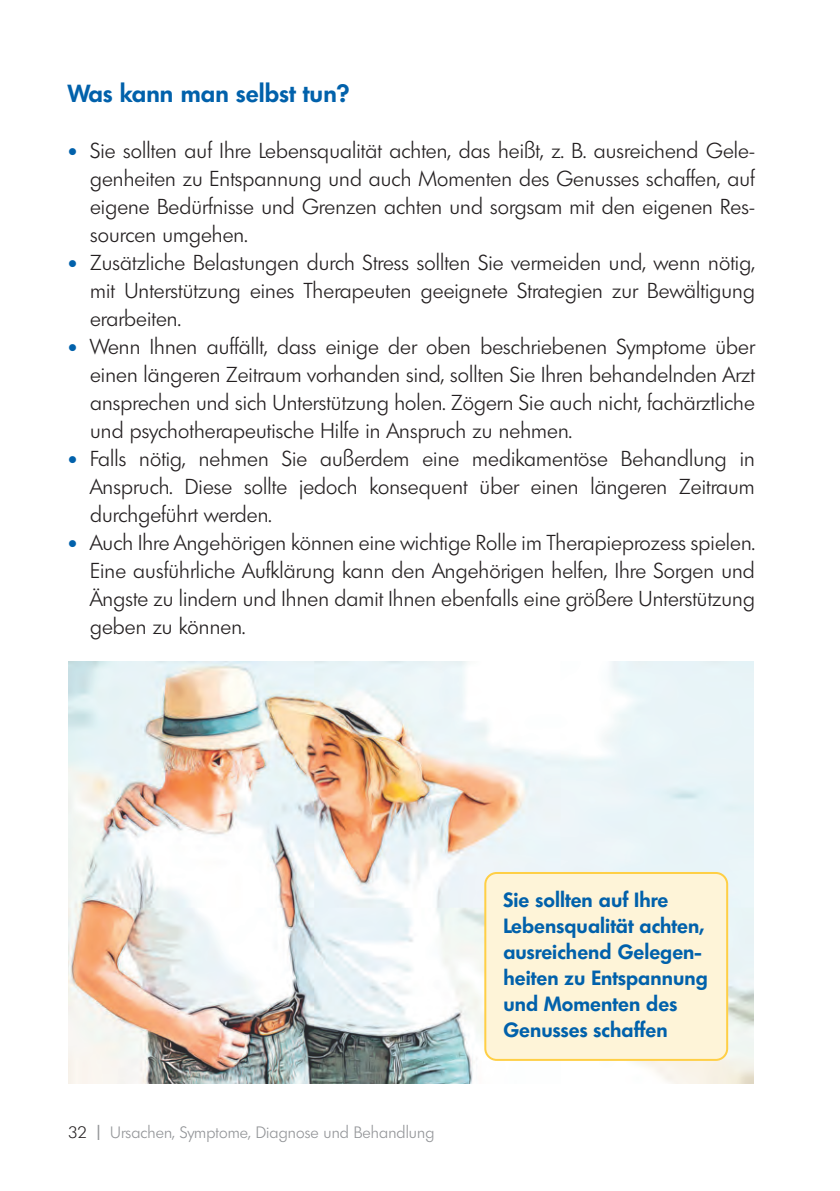
<style>
.page{position:relative;width:840px;height:1191px;background:#fff}
.page>*{position:absolute;margin:0;border:0;box-sizing:border-box;transform-origin:0 0}
.t1{font:600 24px "Limerick";letter-spacing:.005em;color:#0161ab}
.t2{font:300 21px/28px "Limerick";letter-spacing:.005em;color:#231f20;text-align:justify}
.t3{font:600 20px/26px "Limerick";letter-spacing:.005em;color:#0161ab}
.t4{font:300 16px "Limerick";letter-spacing:.005em;color:#939598}
.s1{color:#0161ab}
.s2{color:#231f20}
.s3{font-size:21px}
</style>
<div class="page">
<img style="left:68px;top:662px;width:684px;height:421px">
<div style="left:485px;top:873px;width:241px;height:187px;background:#fef4d8;border-radius:11px"></div>
<div style="left:484px;top:872px;width:243px;height:189px;border:2px solid #ffcf45;border-radius:11px"></div>
<p class="t1" style="left:68px;top:78px;width:282px">Was kann man selbst tun?</p>
<p class="t2" style="left:90px;top:136px;width:666px;text-indent:-22px"><span class="s1">●</span> Sie sollten auf Ihre Lebensqualität achten, das heißt, z. B. ausreichend Gele&shy;genheiten zu Entspannung und auch Momenten des Genusses schaffen, auf eigene Bedürfnisse und Grenzen achten und sorgsam mit den eigenen Res&shy;sourcen umgehen.</p>
<p class="t2" style="left:90px;top:248px;width:666px;text-indent:-22px"><span class="s1">●</span> Zusätzliche Belastungen durch Stress sollten Sie vermeiden und, wenn nötig, mit Unterstützung eines Therapeuten geeignete Strategien zur Bewältigung erarbeiten.</p>
<p class="t2" style="left:90px;top:332px;width:666px;text-indent:-22px"><span class="s1">●</span> Wenn Ihnen auffällt, dass einige der oben beschriebenen Symptome über einen längeren Zeitraum vorhanden sind, sollten Sie Ihren behandelnden Arzt ansprechen und sich Unterstützung holen. Zögern Sie auch nicht, fachärztliche und psychotherapeutische Hilfe in Anspruch zu nehmen.</p>
<p class="t2" style="left:90px;top:444px;width:665px;text-indent:-22px"><span class="s1">●</span> Falls nötig, nehmen Sie außerdem eine medikamentöse Behandlung in Anspruch. Diese sollte jedoch konsequent über einen längeren Zeitraum durchgeführt werden.</p>
<p class="t2" style="left:90px;top:528px;width:666px;text-indent:-22px"><span class="s1">●</span> Auch Ihre Angehörigen können eine wichtige Rolle im Therapieprozess spielen.<br>Eine ausführliche Aufklärung kann den Angehörigen helfen, Ihre Sorgen und Ängste zu lindern und Ihnen damit Ihnen ebenfalls eine größere Unterstützung geben zu können.</p>
<p class="t4" style="left:68px;top:1122px;width:367px"><span class="s2">32</span> <span class="s3">I</span> Ursachen, Symptome, Diagnose und Behandlung</p>
<p class="t3" style="left:503px;top:886px;width:206px">Sie sollten auf Ihre<br>Lebensqualität achten, ausreichend Gelegen&shy;heiten zu Entspannung und Momenten des<br>Genusses schaffen</p>
</div>
